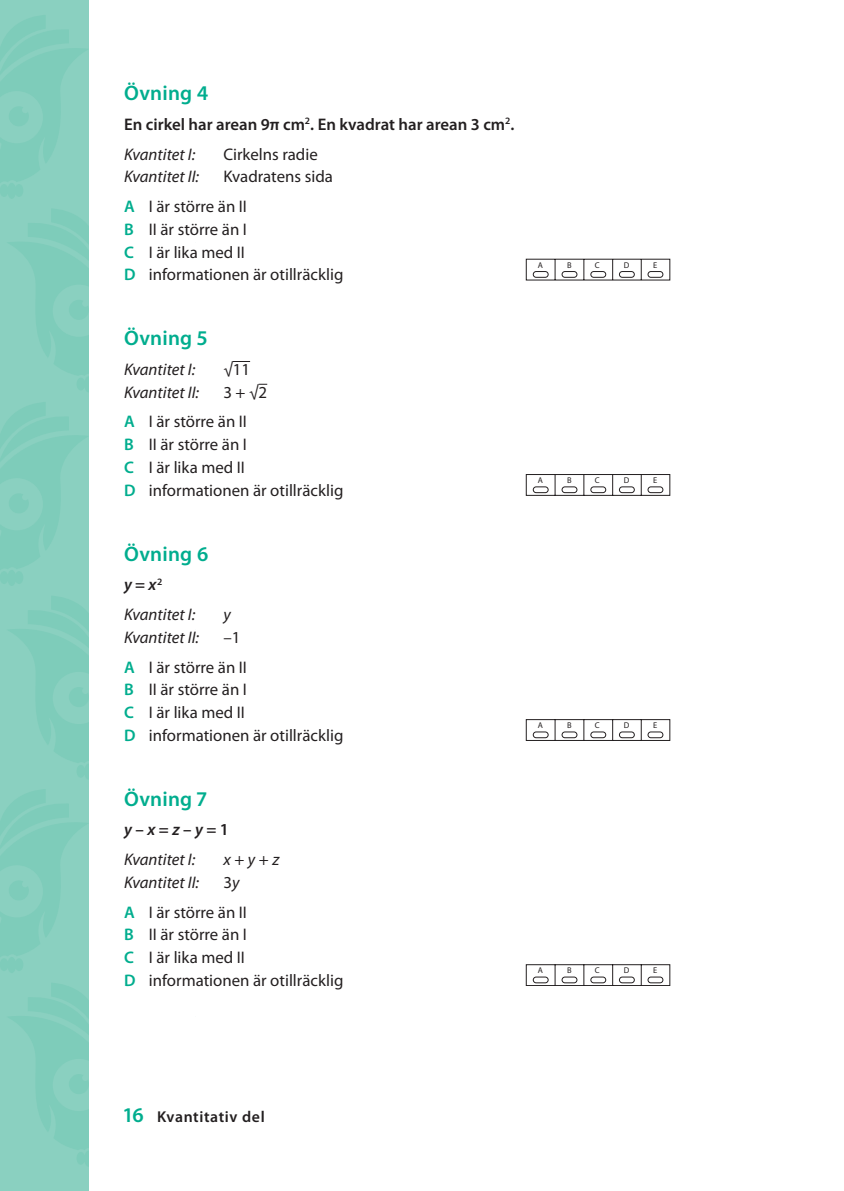
<style>
.page{position:relative;width:844px;height:1191px;background:#fff}
.page>*{position:absolute;margin:0;border:0;box-sizing:border-box;transform-origin:0 0}
.NoK_Rubrik_3{font:600 21px "Myriad Pro";letter-spacing:.01em;color:#00ad8e}
.NoK_Uppgiftstext{font:16.8px "Myriad Pro";color:#231f20}
.NoK_Uppgiftstext_4p{font:600 16.8px "Myriad Pro";color:#231f20}
.NoK_Uppgiftstext-2{font:italic 16.8px "Myriad Pro";color:#231f20}
.NoK_Uppgiftstext_4p-2{font:italic 16.8px "Myriad Pro";color:#231f20}
.NoK_Uppgiftstext_4p-3{font:16.8px "Myriad Pro";color:#231f20}
.NoK_Uppgiftstext_4p-4{font:italic 600 16.8px "Myriad Pro";color:#231f20}
.Sidfot{font:600 15.75px "Myriad Pro";letter-spacing:.04em;color:#231f20}
.t1{font:8.4px "Myriad Pro";color:#231f20}
.s1{font-weight:600;color:#00ad8e}
.s2{font-style:normal}
.s3{font-style:italic}
.s4{font-size:21px;color:#00ad8e}
</style>
<div class="page">
<div style="left:0;top:0;width:89px;height:1191px;background:#8ad0c0"></div>
<svg style="left:9px;top:209px;width:80px;height:183px"></svg>
<svg style="left:0;top:15px;width:88px;height:184px"></svg>
<svg style="left:0;top:402px;width:88px;height:184px"></svg>
<svg style="left:0;top:789px;width:88px;height:184px"></svg>
<svg style="left:8px;top:596px;width:81px;height:183px"></svg>
<svg style="left:8px;top:983px;width:81px;height:183px"></svg>
<svg style="left:525px;top:259px;width:145px;height:21px"></svg>
<svg style="left:233px;top:361px;width:17px;height:1px"></svg>
<svg style="left:525px;top:474px;width:145px;height:22px"></svg>
<svg style="left:525px;top:719px;width:145px;height:22px"></svg>
<svg style="left:525px;top:964px;width:145px;height:22px"></svg>
<p class="NoK_Rubrik_3" style="left:124px;top:81px;width:86px">Övning 4</p>
<p class="NoK_Uppgiftstext_4p" style="left:124px;top:115px;width:391px">En cirkel har arean 9π cm<sup>2</sup>. En kvadrat har arean 3 cm<sup>2</sup>.</p>
<p class="NoK_Uppgiftstext-2" style="left:124px;top:144px;width:73px">Kvantitet I:</p>
<p class="NoK_Uppgiftstext" style="left:223px;top:144px;width:96px">Cirkelns radie</p>
<p class="NoK_Uppgiftstext_4p-2" style="left:124px;top:166px;width:77px">Kvantitet II:</p>
<p class="NoK_Uppgiftstext_4p-3" style="left:223px;top:166px;width:111px">Kvadratens sida</p>
<p class="NoK_Uppgiftstext" style="left:124px;top:196px;width:124px"><span class="s1">A</span> I är större än II</p>
<p class="NoK_Uppgiftstext" style="left:124px;top:219px;width:124px"><span class="s1">B</span> II är större än I</p>
<p class="NoK_Uppgiftstext" style="left:124px;top:242px;width:122px"><span class="s1">C</span> I är lika med II</p>
<p class="NoK_Uppgiftstext" style="left:124px;top:264px;width:221px"><span class="s1">D</span> informationen är otillräcklig</p>
<p class="NoK_Rubrik_3" style="left:124px;top:326px;width:85px">Övning 5</p>
<p class="NoK_Uppgiftstext-2" style="left:124px;top:359px;width:73px">Kvantitet I:</p>
<p class="NoK_Uppgiftstext" style="left:223px;top:359px;width:28px">√11</p>
<p class="NoK_Uppgiftstext_4p-2" style="left:124px;top:382px;width:77px">Kvantitet II:</p>
<p class="NoK_Uppgiftstext_4p-3" style="left:223px;top:382px;width:45px">3 + √2</p>
<p class="NoK_Uppgiftstext" style="left:124px;top:411px;width:124px"><span class="s1">A</span> I är större än II</p>
<p class="NoK_Uppgiftstext" style="left:124px;top:434px;width:124px"><span class="s1">B</span> II är större än I</p>
<p class="NoK_Uppgiftstext" style="left:124px;top:457px;width:122px"><span class="s1">C</span> I är lika med II</p>
<p class="NoK_Uppgiftstext" style="left:124px;top:480px;width:221px"><span class="s1">D</span> informationen är otillräcklig</p>
<p class="NoK_Rubrik_3" style="left:124px;top:542px;width:86px">Övning 6</p>
<p class="NoK_Uppgiftstext_4p-4" style="left:124px;top:574px;width:40px">y <span class="s2">=</span> x<sup>2</sup></p>
<p class="NoK_Uppgiftstext-2" style="left:124px;top:604px;width:73px">Kvantitet I:</p>
<p class="NoK_Uppgiftstext-2" style="left:223px;top:604px;width:9px">y</p>
<p class="NoK_Uppgiftstext_4p-2" style="left:124px;top:627px;width:77px">Kvantitet II:</p>
<p class="NoK_Uppgiftstext_4p-3" style="left:223px;top:627px;width:19px">–1</p>
<p class="NoK_Uppgiftstext" style="left:124px;top:656px;width:124px"><span class="s1">A</span> I är större än II</p>
<p class="NoK_Uppgiftstext" style="left:124px;top:679px;width:124px"><span class="s1">B</span> II är större än I</p>
<p class="NoK_Uppgiftstext" style="left:124px;top:702px;width:122px"><span class="s1">C</span> I är lika med II</p>
<p class="NoK_Uppgiftstext" style="left:124px;top:725px;width:221px"><span class="s1">D</span> informationen är otillräcklig</p>
<p class="NoK_Rubrik_3" style="left:124px;top:787px;width:84px">Övning 7</p>
<p class="NoK_Uppgiftstext_4p" style="left:124px;top:820px;width:106px"><span class="s3">y</span> – <span class="s3">x</span> = <span class="s3">z</span> – <span class="s3">y</span> = 1</p>
<p class="NoK_Uppgiftstext-2" style="left:124px;top:849px;width:73px">Kvantitet I:</p>
<p class="NoK_Uppgiftstext-2" style="left:223px;top:849px;width:58px">x <span class="s2">+</span> y <span class="s2">+</span> z</p>
<p class="NoK_Uppgiftstext_4p-2" style="left:124px;top:872px;width:77px">Kvantitet II:</p>
<p class="NoK_Uppgiftstext_4p-3" style="left:223px;top:872px;width:18px">3<span class="s3">y</span></p>
<p class="NoK_Uppgiftstext" style="left:124px;top:901px;width:124px"><span class="s1">A</span> I är större än II</p>
<p class="NoK_Uppgiftstext" style="left:124px;top:924px;width:124px"><span class="s1">B</span> II är större än I</p>
<p class="NoK_Uppgiftstext" style="left:124px;top:947px;width:122px"><span class="s1">C</span> I är lika med II</p>
<p class="NoK_Uppgiftstext" style="left:124px;top:970px;width:221px"><span class="s1">D</span> informationen är otillräcklig</p>
<p class="t1" style="left:537px;top:260px;width:7px">A</p>
<p class="t1" style="left:567px;top:260px;width:6px">B</p>
<p class="t1" style="left:594px;top:260px;width:6px">C</p>
<p class="t1" style="left:623px;top:260px;width:7px">D</p>
<p class="t1" style="left:653px;top:260px;width:6px">E</p>
<p class="t1" style="left:537px;top:475px;width:7px">A</p>
<p class="t1" style="left:567px;top:475px;width:6px">B</p>
<p class="t1" style="left:594px;top:475px;width:6px">C</p>
<p class="t1" style="left:623px;top:475px;width:7px">D</p>
<p class="t1" style="left:653px;top:475px;width:6px">E</p>
<p class="t1" style="left:537px;top:720px;width:7px">A</p>
<p class="t1" style="left:567px;top:720px;width:6px">B</p>
<p class="t1" style="left:594px;top:720px;width:6px">C</p>
<p class="t1" style="left:623px;top:720px;width:7px">D</p>
<p class="t1" style="left:653px;top:720px;width:6px">E</p>
<p class="t1" style="left:537px;top:965px;width:7px">A</p>
<p class="t1" style="left:567px;top:965px;width:6px">B</p>
<p class="t1" style="left:594px;top:965px;width:6px">C</p>
<p class="t1" style="left:623px;top:965px;width:7px">D</p>
<p class="t1" style="left:653px;top:965px;width:6px">E</p>
<p class="Sidfot" style="left:124px;top:1108px;width:142px"><span class="s4">16</span> Kvantitativ del</p>
</div>
